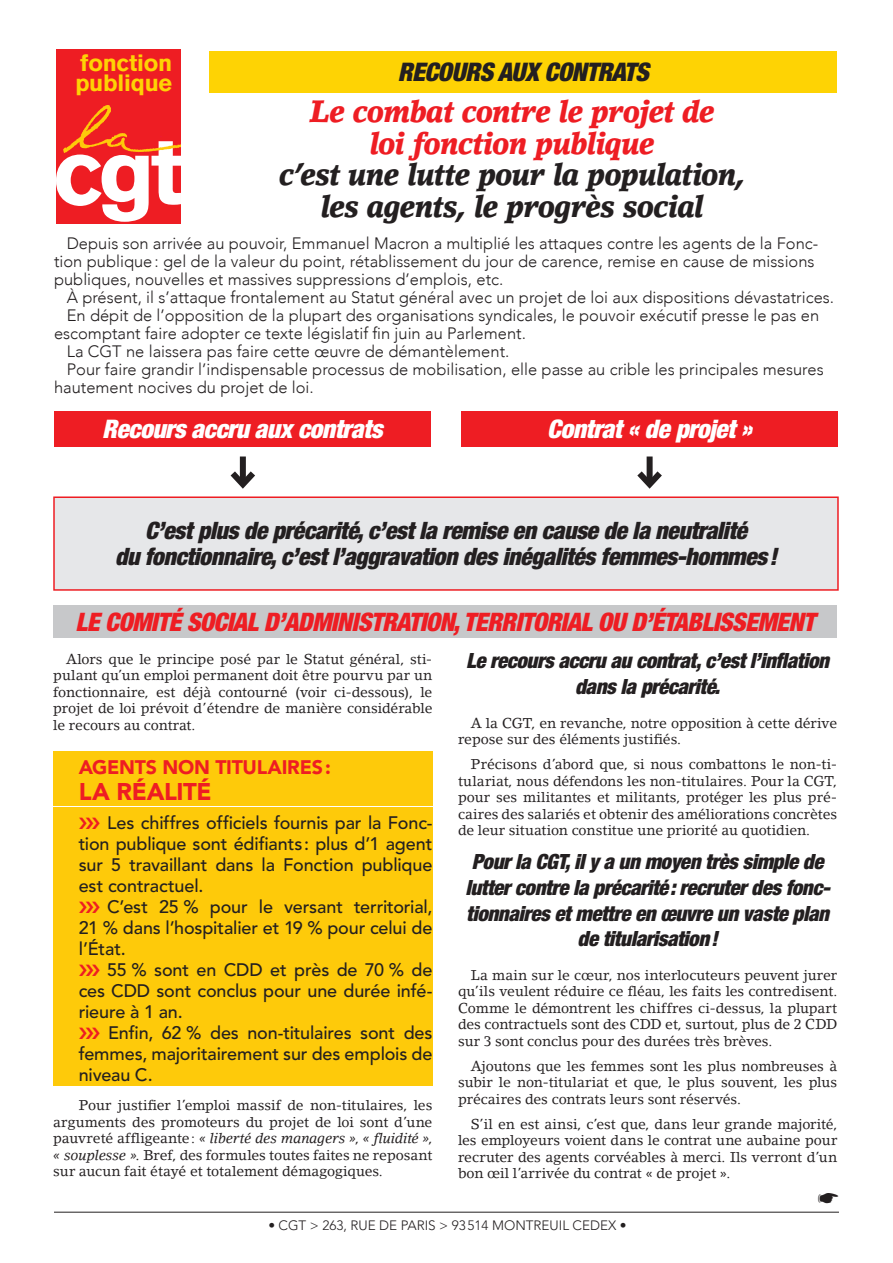
<style>
.page{position:relative;width:893px;height:1263px;background:#fff}
.page>*{position:absolute;margin:0;border:0;box-sizing:border-box;transform-origin:0 0}
.UGFF-CORPS__PREMIER{font:italic 900 30.75px "Lino Letter Std";letter-spacing:-.03em;color:#231f20;scale:.91 1}
.UGFF-CORPS__PREMIER-2{font:italic 900 30.75px "Lino Letter Std";letter-spacing:-.03em;color:#ee1d23;scale:.91 1}
.t1{font:italic 900 condensed 25.65px "Helvetica Neue LT Std";letter-spacing:-.02em;color:#fff}
.t2{font:italic 900 condensed 25.65px "Helvetica Neue LT Std";letter-spacing:-.02em;color:#231f20}
.t3{font:italic 900 condensed 25.5px "Helvetica Neue LT Std";letter-spacing:-.02em;color:#ee1d23}
.t4{font:italic 900 condensed 24px "Helvetica Neue LT Std";letter-spacing:-.02em;color:#231f20}
.UGFF-CORPS__PREMIER-3{font:900 24px "Avenir LT Std";letter-spacing:-.015em;color:#ee1d23}
.t5{font:700 23.4px "Akzidenz Grotesk BQ";letter-spacing:-.01em;color:#fed304}
.t6{font:italic 900 condensed 21px/25.7px "Helvetica Neue LT Std";letter-spacing:-.02em;color:#231f20;text-align:center}
.UGFF-CORPS__PREMIER-4{font:900 19.5px "Avenir LT Std";letter-spacing:-.015em;color:#ee1d23}
.UGFF-CORPS__PREMIER-5{font:500 18px/21px "Avenir LT Std";letter-spacing:-.005em;color:#231f20;text-align:justify}
.t7{font:300 16.5px/18px "Avenir";color:#231f20}
.UGFF-CORPS__PREMIER-6{font:14.1px/16.5px "Lino Letter Std";letter-spacing:-.005em;color:#231f20;text-align:justify}
.t8{font:300 13.5px "Avenir LT Std";color:#231f20}
.s1{font-style:italic}
</style>
<div class="page">
<div style="left:53px;top:751px;width:379px;height:54px;background:#feca0a"></div>
<div style="left:53px;top:807px;width:379px;height:89px;background:#feca0a"></div>
<div style="left:53px;top:891px;width:379px;height:68px;background:#feca0a"></div>
<div style="left:53px;top:954px;width:379px;height:68px;background:#feca0a"></div>
<div style="left:53px;top:1017px;width:379px;height:68px;background:#feca0a"></div>
<div style="left:56px;top:49px;width:125px;height:174px;background:#ee1d23"></div>
<svg style="left:56px;top:105px;width:125px;height:117px"></svg>
<hr style="left:54px;top:1212px;width:785px;height:1px;background:#231f20">
<div style="left:54px;top:411px;width:377px;height:35px;background:#ee1d23"></div>
<div style="left:210px;top:51px;width:627px;height:42px;background:#fed304"></div>
<div style="left:461px;top:411px;width:377px;height:35px;background:#ee1d23"></div>
<div style="left:53px;top:605px;width:784px;height:32px;background:#c7c8ca"></div>
<div style="left:54px;top:497px;width:784px;height:93px;background:#e6e7e9"></div>
<div style="left:53px;top:496px;width:786px;height:95px;border:2px solid #ee1d23"></div>
<div style="left:240px;top:456px;width:6px;height:28px;background:#231f20"></div>
<svg style="left:230px;top:465px;width:25px;height:24px"></svg>
<div style="left:647px;top:456px;width:6px;height:28px;background:#231f20"></div>
<svg style="left:637px;top:465px;width:25px;height:24px"></svg>
<p class="t5" style="left:80px;top:49px;width:93px">fonction</p>
<p class="t5" style="left:75px;top:69px;width:98px">publique</p>
<p class="t2" style="left:398px;top:56px;width:253px">RECOURS AUX CONTRATS</p>
<p class="UGFF-CORPS__PREMIER-2" style="left:310px;top:93px;width:447px">Le combat contre le projet de</p>
<p class="UGFF-CORPS__PREMIER-2" style="left:370px;top:125px;width:315px">loi fonction publique</p>
<p class="UGFF-CORPS__PREMIER" style="left:279px;top:156px;width:514px">c’est une lutte pour la population,</p>
<p class="UGFF-CORPS__PREMIER" style="left:321px;top:188px;width:423px">les agents, le progrès social</p>
<p class="t7" style="left:54px;top:234px;width:766px;text-indent:13px">Depuis son arrivée au pouvoir, Emmanuel Macron a multiplié les attaques contre les agents de la Fonc&shy;tion publique: gel de la valeur du point, rétablissement du jour de carence, remise en cause de missions publiques, nouvelles et massives suppressions d’emplois, etc.</p>
<p class="t7" style="left:67px;top:288px;width:769px">À présent, il s’attaque frontalement au Statut général avec un projet de loi aux dispositions dévastatrices.</p>
<p class="t7" style="left:54px;top:306px;width:767px;text-indent:13px">En dépit de l’opposition de la plupart des organisations syndicales, le pouvoir exécutif presse le pas en escomptant faire adopter ce texte législatif fin juin au Parlement.</p>
<p class="t7" style="left:67px;top:342px;width:444px">La CGT ne laissera pas faire cette œuvre de démantèlement.</p>
<p class="t7" style="left:54px;top:360px;width:771px;text-indent:13px">Pour faire grandir l’indispensable processus de mobilisation, elle passe au crible les principales mesures hautement nocives du projet de loi.</p>
<p class="t1" style="left:102px;top:413px;width:282px">Recours accru aux contrats</p>
<p class="t1" style="left:547px;top:413px;width:206px">Contrat « de projet »</p>
<p class="t4" style="left:145px;top:516px;width:603px">C’est plus de précarité, c’est la remise en cause de la neutralité</p>
<p class="t4" style="left:115px;top:542px;width:663px">du fonctionnaire, c’est l’aggravation des inégalités femmes-hommes!</p>
<p class="t3" style="left:76px;top:606px;width:741px">LE COMITÉ SOCIAL D’ADMINISTRATION, TERRITORIAL OU D’ÉTABLISSEMENT</p>
<p class="t6" style="left:466px;top:648px;width:364px">Le recours accru au contrat, c’est l’inflation dans la précarité.</p>
<p class="UGFF-CORPS__PREMIER-6" style="left:458px;top:714px;width:381px;text-indent:13px">A la CGT, en revanche, notre opposition à cette dérive repose sur des éléments justifiés.</p>
<p class="UGFF-CORPS__PREMIER-6" style="left:458px;top:756px;width:381px;text-indent:13px">Précisons d’abord que, si nous combattons le non-ti&shy;tulariat, nous défendons les non-titulaires. Pour la CGT, pour ses militantes et militants, protéger les plus pré&shy;caires des salariés et obtenir des améliorations concrètes de leur situation constitue une priorité au quotidien.</p>
<p class="t6" style="left:465px;top:849px;width:367px">Pour la CGT, il y a un moyen très simple de lutter contre la précarité: recruter des fonc&shy;tionnaires et mettre en œuvre un vaste plan de titularisation!</p>
<p class="UGFF-CORPS__PREMIER-6" style="left:458px;top:966px;width:381px;text-indent:13px">La main sur le cœur, nos interlocuteurs peuvent jurer qu’ils veulent réduire ce fléau, les faits les contredisent.<br>Comme le démontrent les chiffres ci-dessus, la plupart des contractuels sont des CDD et, surtout, plus de 2 CDD sur 3 sont conclus pour des durées très brèves.</p>
<p class="UGFF-CORPS__PREMIER-6" style="left:458px;top:1057px;width:381px;text-indent:13px">Ajoutons que les femmes sont les plus nombreuses à subir le non-titulariat et que, le plus souvent, les plus précaires des contrats leurs sont réservés.</p>
<p class="UGFF-CORPS__PREMIER-6" style="left:458px;top:1115px;width:381px;text-indent:13px">S’il en est ainsi, c’est que, dans leur grande majorité, les employeurs voient dans le contrat une aubaine pour recruter des agents corvéables à merci. Ils verront d’un bon œil l’arrivée du contrat « de projet ».</p>
<p class="t8" style="left:268px;top:1217px;width:360px">• CGT &gt; 263, RUE DE PARIS &gt; 93514 MONTREUIL CEDEX •</p>
<p class="UGFF-CORPS__PREMIER-6" style="left:53px;top:650px;width:381px;text-indent:13px">Alors que le principe posé par le Statut général, sti&shy;pulant qu’un emploi permanent doit être pourvu par un fonctionnaire, est déjà contourné (voir ci-dessous), le projet de loi prévoit d’étendre de manière considérable le recours au contrat.</p>
<p class="UGFF-CORPS__PREMIER-4" style="left:79px;top:755px;width:253px">AGENTS NON TITULAIRES:</p>
<p class="UGFF-CORPS__PREMIER-3" style="left:79px;top:777px;width:134px">LA RÉALITÉ</p>
<p class="UGFF-CORPS__PREMIER-5" style="left:79px;top:813px;width:355px;text-indent:28px">Les chiffres officiels fournis par la Fonc&shy;tion publique sont édifiants: plus d’1 agent sur 5 travaillant dans la Fonction publique est contractuel.</p>
<p class="UGFF-CORPS__PREMIER-5" style="left:79px;top:897px;width:355px;text-indent:28px">C’est 25 % pour le versant territorial, 21 % dans l’hospitalier et 19 % pour celui de l’État.</p>
<p class="UGFF-CORPS__PREMIER-5" style="left:79px;top:960px;width:355px;text-indent:28px">55 % sont en CDD et près de 70 % de ces CDD sont conclus pour une durée infé&shy;rieure à 1 an.</p>
<p class="UGFF-CORPS__PREMIER-5" style="left:79px;top:1023px;width:355px;text-indent:29px">Enfin, 62 % des non-titulaires sont des femmes, majoritairement sur des emplois de niveau C.</p>
<p class="UGFF-CORPS__PREMIER-6" style="left:53px;top:1097px;width:381px;text-indent:26px">Pour justifier l’emploi massif de non-titulaires, les arguments des promoteurs du projet de loi sont d’une pauvreté affligeante: <span class="s1">« liberté des managers »</span>, <span class="s1">« fluidité »</span>, <span class="s1">« souplesse ».</span> Bref, des formules toutes faites ne reposant sur aucun fait étayé et totalement démagogiques.</p>
</div>
